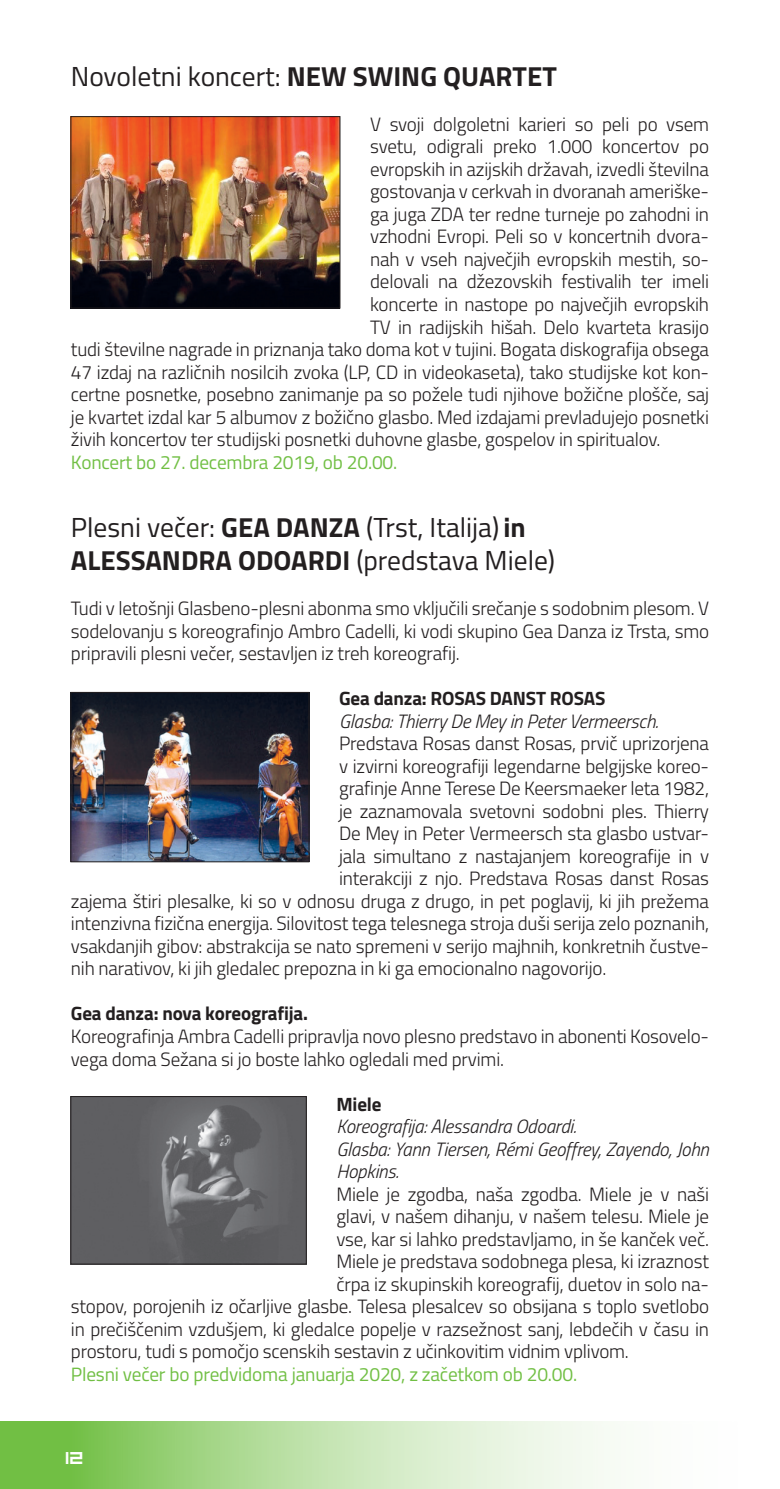
<style>
.page{position:relative;width:780px;height:1489px;background:#fff}
.page>*{position:absolute;margin:0;border:0;box-sizing:border-box;transform-origin:0 0}
.t1{font:27.5px "Titillium";color:#231f20}
.t2{font:700 27.5px "Titillium";color:#231f20}
.t3{font:25px "P22 De Stijl";color:#fff}
.t4{font:300 19.25px/22.5px "Titillium";letter-spacing:-.01em;color:#231f20;text-align:justify}
.t5{font:italic 300 19.25px/22.5px "Titillium";letter-spacing:-.01em;color:#231f20}
.t6{font:19.25px "Titillium";letter-spacing:-.01em;color:#71bf44}
.t7{font:700 19.25px "Titillium";letter-spacing:-.01em;color:#231f20}
.s1{font-weight:700}
.s2{font-weight:400}
</style>
<div class="page">
<img style="left:72px;top:118px;width:266px;height:188px">
<div style="left:70px;top:116px;width:270px;height:192px;border:1px solid #231f20"></div>
<img style="left:72px;top:694px;width:235px;height:166px">
<div style="left:70px;top:692px;width:239px;height:170px;border:1px solid #231f20"></div>
<img style="left:72px;top:1098px;width:232px;height:164px">
<div style="left:70px;top:1096px;width:236px;height:168px;border:1px solid #231f20"></div>
<svg style="left:0;top:1421px;width:615px;height:67px;background:#b8dea1"></svg>
<p class="t1" style="left:71px;top:56px;width:487px">Novoletni koncert: <span class="s1">NEW SWING QUARTET</span></p>
<p class="t4" style="left:370px;top:112px;width:340px">V svoji dolgoletni karieri so peli po vsem</p>
<p class="t4" style="left:370px;top:134px;width:340px">svetu, odigrali preko 1.000 koncertov po</p>
<p class="t4" style="left:370px;top:157px;width:340px">evropskih in azijskih državah, izvedli številna</p>
<p class="t4" style="left:370px;top:179px;width:340px">gostovanja v cerkvah in dvoranah ameriške-</p>
<p class="t4" style="left:370px;top:202px;width:340px">ga juga ZDA ter redne turneje po zahodni in</p>
<p class="t4" style="left:370px;top:224px;width:340px">vzhodni Evropi. Peli so v koncertnih dvora-</p>
<p class="t4" style="left:370px;top:247px;width:340px">nah v vseh največjih evropskih mestih, so-</p>
<p class="t4" style="left:370px;top:269px;width:340px">delovali na džezovskih festivalih ter imeli</p>
<p class="t4" style="left:370px;top:292px;width:340px">koncerte in nastope po največjih evropskih</p>
<p class="t4" style="left:370px;top:314px;width:340px">TV in radijskih hišah. Delo kvarteta krasijo</p>
<p class="t4" style="left:71px;top:337px;width:639px">tudi številne nagrade in priznanja tako doma kot v tujini. Bogata diskografija obsega</p>
<p class="t4" style="left:71px;top:359px;width:639px">47 izdaj na različnih nosilcih zvoka (LP, CD in videokaseta), tako studijske kot kon-</p>
<p class="t4" style="left:71px;top:382px;width:639px">certne posnetke, posebno zanimanje pa so požele tudi njihove božične plošče, saj</p>
<p class="t4" style="left:71px;top:404px;width:639px">je kvartet izdal kar 5 albumov z božično glasbo. Med izdajami prevladujejo posnetki</p>
<p class="t4" style="left:71px;top:427px;width:591px">živih koncertov ter studijski posnetki duhovne glasbe, gospelov in spiritualov.</p>
<p class="t6" style="left:71px;top:448px;width:328px">Koncert bo 27. decembra 2019, ob 20.00.</p>
<p class="t1" style="left:71px;top:507px;width:456px">Plesni večer: <span class="s1">GEA DANZA</span> (Trst, Italija) <span class="s1">in</span></p>
<p class="t2" style="left:71px;top:539px;width:485px">ALESSANDRA ODOARDI <span class="s2">(predstava Miele)</span></p>
<p class="t4" style="left:71px;top:596px;width:639px">Tudi v letošnji Glasbeno-plesni abonma smo vključili srečanje s sodobnim plesom. V sodelovanju s koreografinjo Ambro Cadelli, ki vodi skupino Gea Danza iz Trsta, smo pripravili plesni večer, sestavljen iz treh koreografij.</p>
<p class="t7" style="left:339px;top:683px;width:268px">Gea danza: ROSAS DANST ROSAS</p>
<p class="t5" style="left:339px;top:709px;width:321px">Glasba: Thierry De Mey in Peter Vermeersch.</p>
<p class="t4" style="left:339px;top:731px;width:371px">Predstava Rosas danst Rosas, prvič uprizorjena</p>
<p class="t4" style="left:339px;top:754px;width:371px">v izvirni koreografiji legendarne belgijske koreo-</p>
<p class="t4" style="left:339px;top:776px;width:371px">grafinje Anne Terese De Keersmaeker leta 1982,</p>
<p class="t4" style="left:339px;top:799px;width:371px">je zaznamovala svetovni sodobni ples. Thierry</p>
<p class="t4" style="left:339px;top:821px;width:371px">De Mey in Peter Vermeersch sta glasbo ustvar-</p>
<p class="t4" style="left:339px;top:844px;width:371px">jala simultano z nastajanjem koreografije in v</p>
<p class="t4" style="left:339px;top:866px;width:371px">interakciji z njo. Predstava Rosas danst Rosas</p>
<p class="t4" style="left:71px;top:889px;width:639px">zajema štiri plesalke, ki so v odnosu druga z drugo, in pet poglavij, ki jih prežema</p>
<p class="t4" style="left:71px;top:911px;width:639px">intenzivna fizična energija. Silovitost tega telesnega stroja duši serija zelo poznanih,</p>
<p class="t4" style="left:71px;top:934px;width:639px">vsakdanjih gibov: abstrakcija se nato spremeni v serijo majhnih, konkretnih čustve-</p>
<p class="t4" style="left:71px;top:956px;width:537px">nih narativov, ki jih gledalec prepozna in ki ga emocionalno nagovorijo.</p>
<p class="t7" style="left:71px;top:998px;width:239px">Gea danza: nova koreografija.</p>
<p class="t4" style="left:71px;top:1024px;width:639px">Koreografinja Ambra Cadelli pripravlja novo plesno predstavo in abonenti Kosovelo&shy;vega doma Sežana si jo boste lahko ogledali med prvimi.</p>
<p class="t7" style="left:336px;top:1088px;width:47px">Miele</p>
<p class="t5" style="left:336px;top:1114px;width:241px">Koreografija: Alessandra Odoardi.</p>
<p class="t5" style="left:336px;top:1136px;width:374px">Glasba: Yann Tiersen, Rémi Geoffrey, Zayendo, John<br>Hopkins.</p>
<p class="t4" style="left:336px;top:1181px;width:374px">Miele je zgodba, naša zgodba. Miele je v naši</p>
<p class="t4" style="left:336px;top:1204px;width:374px">glavi, v našem dihanju, v našem telesu. Miele je</p>
<p class="t4" style="left:336px;top:1226px;width:374px">vse, kar si lahko predstavljamo, in še kanček več.</p>
<p class="t4" style="left:336px;top:1249px;width:374px">Miele je predstava sodobnega plesa, ki izraznost</p>
<p class="t4" style="left:336px;top:1271px;width:374px">črpa iz skupinskih koreografij, duetov in solo na-</p>
<p class="t4" style="left:71px;top:1294px;width:639px">stopov, porojenih iz očarljive glasbe. Telesa plesalcev so obsijana s toplo svetlobo</p>
<p class="t4" style="left:71px;top:1316px;width:639px">in prečiščenim vzdušjem, ki gledalce popelje v razsežnost sanj, lebdečih v času in</p>
<p class="t4" style="left:71px;top:1339px;width:559px">prostoru, tudi s pomočjo scenskih sestavin z učinkovitim vidnim vplivom.</p>
<p class="t6" style="left:71px;top:1360px;width:508px">Plesni večer bo predvidoma januarja 2020, z začetkom ob 20.00.</p>
<p class="t3" style="left:65px;top:1443px;width:19px">12</p>
</div>
